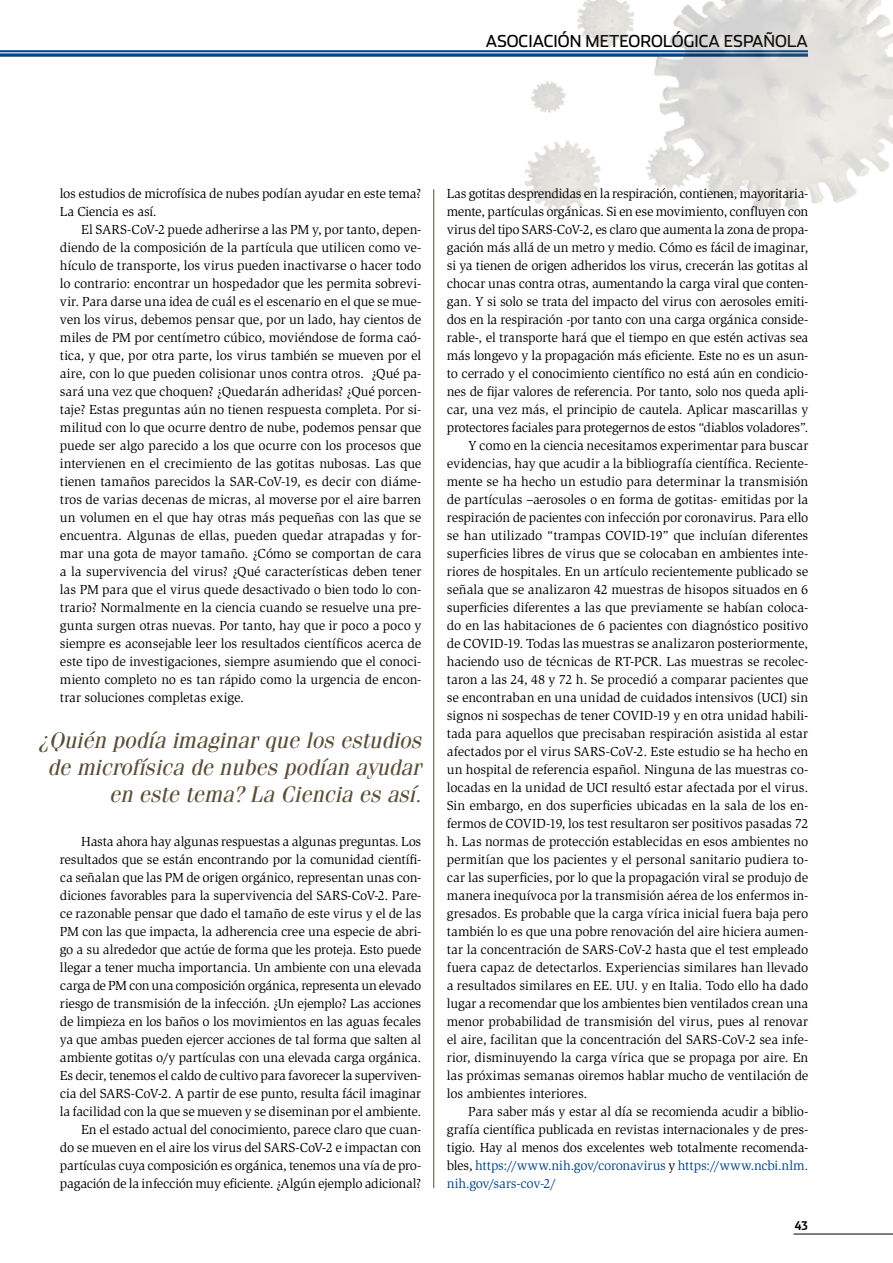
<style>
.page{position:relative;width:893px;height:1263px;background:#fff}
.page>*{position:absolute;margin:0;border:0;box-sizing:border-box;transform-origin:0 0}
.t1{font:italic 22.5px/27px "Fenice Std";color:#5a4e38;text-align:right}
.t2{font:16.5px "Stainless";color:#000}
.t3{font:13.5px/18px "Slimbach Std";letter-spacing:-.015em;color:#000}
.t4{font:13.5px "Slimbach Std";letter-spacing:-.01em;color:#004387}
.t5{font:700 12px "Stainless Cond";color:#000}
.s1{color:#000}
</style>
<div class="page">
<hr style="left:794px;top:1234px;width:99px;height:1px;background:#000">
<svg style="left:0;top:50px;width:483px;height:6px;background:#225c96"></svg>
<hr style="left:0;top:52px;width:808px;height:1px;background:#fff">
<img style="left:483px;top:0;width:410px;height:213px">
<hr style="left:433px;top:189px;width:1px;height:999px;background:#5a4e38">
<p class="t2" style="left:486px;top:31px;width:11px">ASOCIACIÓN</p>
<p class="t2" style="left:586px;top:31px;width:26px">METEOROLÓGICA</p>
<p class="t2" style="left:724px;top:31px;width:12px">ESPAÑOLA</p>
<p class="t3" style="left:60px;top:185px;width:363px">los estudios de microfísica de nubes podían ayudar en este tema?<br>La Ciencia es así.</p>
<p class="t3" style="left:60px;top:221px;width:363px;text-align:justify;text-indent:21px">El SARS-CoV-2 puede adherirse a las PM y, por tanto, depen&shy;diendo de la composición de la partícula que utilicen como ve&shy;hículo de transporte, los virus pueden inactivarse o hacer todo lo contrario: encontrar un hospedador que les permita sobrevi&shy;vir. Para darse una idea de cuál es el escenario en el que se mue&shy;ven los virus, debemos pensar que, por un lado, hay cientos de miles de PM por centímetro cúbico, moviéndose de forma caó&shy;tica, y que, por otra parte, los virus también se mueven por el aire, con lo que pueden colisionar unos contra otros. ¿Qué pa&shy;sará una vez que choquen? ¿Quedarán adheridas? ¿Qué porcen&shy;taje? Estas preguntas aún no tienen respuesta completa. Por si&shy;militud con lo que ocurre dentro de nube, podemos pensar que puede ser algo parecido a los que ocurre con los procesos que intervienen en el crecimiento de las gotitas nubosas. Las que tienen tamaños parecidos la SAR-CoV-19, es decir con diáme&shy;tros de varias decenas de micras, al moverse por el aire barren un volumen en el que hay otras más pequeñas con las que se encuentra. Algunas de ellas, pueden quedar atrapadas y for&shy;mar una gota de mayor tamaño. ¿Cómo se comportan de cara a la supervivencia del virus? ¿Qué características deben tener las PM para que el virus quede desactivado o bien todo lo con&shy;trario? Normalmente en la ciencia cuando se resuelve una pre&shy;gunta surgen otras nuevas. Por tanto, hay que ir poco a poco y siempre es aconsejable leer los resultados científicos acerca de este tipo de investigaciones, siempre asumiendo que el conoci&shy;miento completo no es tan rápido como la urgencia de encon&shy;trar soluciones completas exige.</p>
<h1 class="t1" style="left:39px;top:727px;width:384px">¿Quién podía imaginar que los estudios de microfísica de nubes podían ayudar en este tema? La Ciencia es así.</h1>
<p class="t3" style="left:60px;top:832px;width:363px;text-align:right">Hasta ahora hay algunas respuestas a algunas preguntas. Los resultados que se están encontrando por la comunidad científi&shy;ca señalan que las PM de origen orgánico, representan unas con&shy;diciones favorables para la supervivencia del SARS-CoV-2. Pare&shy;ce razonable pensar que dado el tamaño de este virus y el de las PM con las que impacta, la adherencia cree una especie de abri&shy;go a su alrededor que actúe de forma que les proteja. Esto puede llegar a tener mucha importancia. Un ambiente con una elevada carga de PM con una composición orgánica, representa un elevado riesgo de transmisión de la infección. ¿Un ejemplo? Las acciones de limpieza en los baños o los movimientos en las aguas fecales ya que ambas pueden ejercer acciones de tal forma que salten al ambiente gotitas o/y partículas con una elevada carga orgánica.<br>Es decir, tenemos el caldo de cultivo para favorecer la superviven&shy;cia del SARS-CoV-2. A partir de ese punto, resulta fácil imaginar la facilidad con la que se mueven y se diseminan por el ambiente.<br>En el estado actual del conocimiento, parece claro que cuan-<br>do se mueven en el aire los virus del SARS-CoV-2 e impactan con partículas cuya composición es orgánica, tenemos una vía de pro&shy;pagación de la infección muy eficiente. ¿Algún ejemplo adicional?</p>
<p class="t3" style="left:447px;top:184px;width:363px">Las gotitas desprendidas en la respiración, contienen, mayoritaria-</p>
<p class="t3" style="left:447px;top:202px;width:363px">mente, partículas orgánicas. Si en ese movimiento, confluyen con</p>
<p class="t3" style="left:447px;top:220px;width:363px">virus del tipo SARS-CoV-2, es claro que aumenta la zona de propa-</p>
<p class="t3" style="left:447px;top:238px;width:363px">gación más allá de un metro y medio. Cómo es fácil de imaginar,</p>
<p class="t3" style="left:447px;top:256px;width:363px">si ya tienen de origen adheridos los virus, crecerán las gotitas al</p>
<p class="t3" style="left:447px;top:274px;width:363px">chocar unas contra otras, aumentando la carga viral que conten-</p>
<p class="t3" style="left:447px;top:292px;width:363px">gan. Y si solo se trata del impacto del virus con aerosoles emiti-</p>
<p class="t3" style="left:447px;top:310px;width:363px">dos en la respiración -por tanto con una carga orgánica conside-</p>
<p class="t3" style="left:447px;top:328px;width:363px">rable-, el transporte hará que el tiempo en que estén activas sea</p>
<p class="t3" style="left:447px;top:346px;width:363px">más longevo y la propagación más eficiente. Este no es un asun-</p>
<p class="t3" style="left:447px;top:364px;width:363px">to cerrado y el conocimiento científico no está aún en condicio-</p>
<p class="t3" style="left:447px;top:382px;width:363px">nes de fijar valores de referencia. Por tanto, solo nos queda apli-</p>
<p class="t3" style="left:447px;top:400px;width:363px">car, una vez más, el principio de cautela. Aplicar mascarillas y</p>
<p class="t3" style="left:447px;top:418px;width:363px">protectores faciales para protegernos de estos “diablos voladores”.</p>
<p class="t3" style="left:468px;top:436px;width:342px">Y como en la ciencia necesitamos experimentar para buscar</p>
<p class="t3" style="left:447px;top:454px;width:363px">evidencias, hay que acudir a la bibliografía científica. Reciente-</p>
<p class="t3" style="left:447px;top:472px;width:363px">mente se ha hecho un estudio para determinar la transmisión</p>
<p class="t3" style="left:447px;top:490px;width:363px">de partículas –aerosoles o en forma de gotitas- emitidas por la</p>
<p class="t3" style="left:447px;top:508px;width:363px">respiración de pacientes con infección por coronavirus. Para ello</p>
<p class="t3" style="left:447px;top:526px;width:363px">se han utilizado “trampas COVID-19” que incluían diferentes</p>
<p class="t3" style="left:447px;top:544px;width:363px">superficies libres de virus que se colocaban en ambientes inte-</p>
<p class="t3" style="left:447px;top:562px;width:363px">riores de hospitales. En un artículo recientemente publicado se</p>
<p class="t3" style="left:447px;top:580px;width:363px">señala que se analizaron 42 muestras de hisopos situados en 6</p>
<p class="t3" style="left:447px;top:598px;width:363px">superficies diferentes a las que previamente se habían coloca-</p>
<p class="t3" style="left:447px;top:616px;width:363px">do en las habitaciones de 6 pacientes con diagnóstico positivo</p>
<p class="t3" style="left:447px;top:634px;width:363px">de COVID-19. Todas las muestras se analizaron posteriormente,</p>
<p class="t3" style="left:447px;top:652px;width:363px">haciendo uso de técnicas de RT-PCR. Las muestras se recolec-</p>
<p class="t3" style="left:447px;top:670px;width:363px">taron a las 24, 48 y 72 h. Se procedió a comparar pacientes que</p>
<p class="t3" style="left:447px;top:688px;width:363px">se encontraban en una unidad de cuidados intensivos (UCI) sin</p>
<p class="t3" style="left:447px;top:706px;width:363px">signos ni sospechas de tener COVID-19 y en otra unidad habili-</p>
<p class="t3" style="left:447px;top:724px;width:363px">tada para aquellos que precisaban respiración asistida al estar</p>
<p class="t3" style="left:447px;top:742px;width:363px">afectados por el virus SARS-CoV-2. Este estudio se ha hecho en</p>
<p class="t3" style="left:447px;top:760px;width:363px">un hospital de referencia español. Ninguna de las muestras co-</p>
<p class="t3" style="left:447px;top:778px;width:363px">locadas en la unidad de UCI resultó estar afectada por el virus.</p>
<p class="t3" style="left:447px;top:796px;width:363px">Sin embargo, en dos superficies ubicadas en la sala de los en-</p>
<p class="t3" style="left:447px;top:814px;width:363px">fermos de COVID-19, los test resultaron ser positivos pasadas 72</p>
<p class="t3" style="left:447px;top:832px;width:363px">h. Las normas de protección establecidas en esos ambientes no</p>
<p class="t3" style="left:447px;top:850px;width:363px">permitían que los pacientes y el personal sanitario pudiera to-</p>
<p class="t3" style="left:447px;top:868px;width:363px">car las superficies, por lo que la propagación viral se produjo de</p>
<p class="t3" style="left:447px;top:886px;width:363px">manera inequívoca por la transmisión aérea de los enfermos in-</p>
<p class="t3" style="left:447px;top:904px;width:363px">gresados. Es probable que la carga vírica inicial fuera baja pero</p>
<p class="t3" style="left:447px;top:922px;width:363px">también lo es que una pobre renovación del aire hiciera aumen-</p>
<p class="t3" style="left:447px;top:940px;width:363px">tar la concentración de SARS-CoV-2 hasta que el test empleado</p>
<p class="t3" style="left:447px;top:958px;width:363px">fuera capaz de detectarlos. Experiencias similares han llevado</p>
<p class="t3" style="left:447px;top:976px;width:363px">a resultados similares en EE. UU. y en Italia. Todo ello ha dado</p>
<p class="t3" style="left:447px;top:994px;width:363px">lugar a recomendar que los ambientes bien ventilados crean una</p>
<p class="t3" style="left:447px;top:1012px;width:363px">menor probabilidad de transmisión del virus, pues al renovar</p>
<p class="t3" style="left:447px;top:1030px;width:363px">el aire, facilitan que la concentración del SARS-CoV-2 sea infe-</p>
<p class="t3" style="left:447px;top:1048px;width:363px">rior, disminuyendo la carga vírica que se propaga por aire. En</p>
<p class="t3" style="left:447px;top:1066px;width:363px">las próximas semanas oiremos hablar mucho de ventilación de</p>
<p class="t3" style="left:447px;top:1084px;width:142px">los ambientes interiores.</p>
<p class="t3" style="left:468px;top:1102px;width:342px">Para saber más y estar al día se recomienda acudir a biblio-</p>
<p class="t3" style="left:447px;top:1120px;width:363px">grafía científica publicada en revistas internacionales y de pres-</p>
<p class="t3" style="left:447px;top:1138px;width:363px">tigio. Hay al menos dos excelentes web totalmente recomenda-</p>
<p class="t4" style="left:447px;top:1157px;width:363px"><span class="s1">bles,</span> https://www.nih.gov/coronavirus <span class="s1">y</span> https://www.ncbi.nlm.</p>
<p class="t4" style="left:447px;top:1175px;width:111px">nih.gov/sars-cov-2/</p>
<p class="t5" style="left:795px;top:1218px;width:14px">43</p>
</div>
